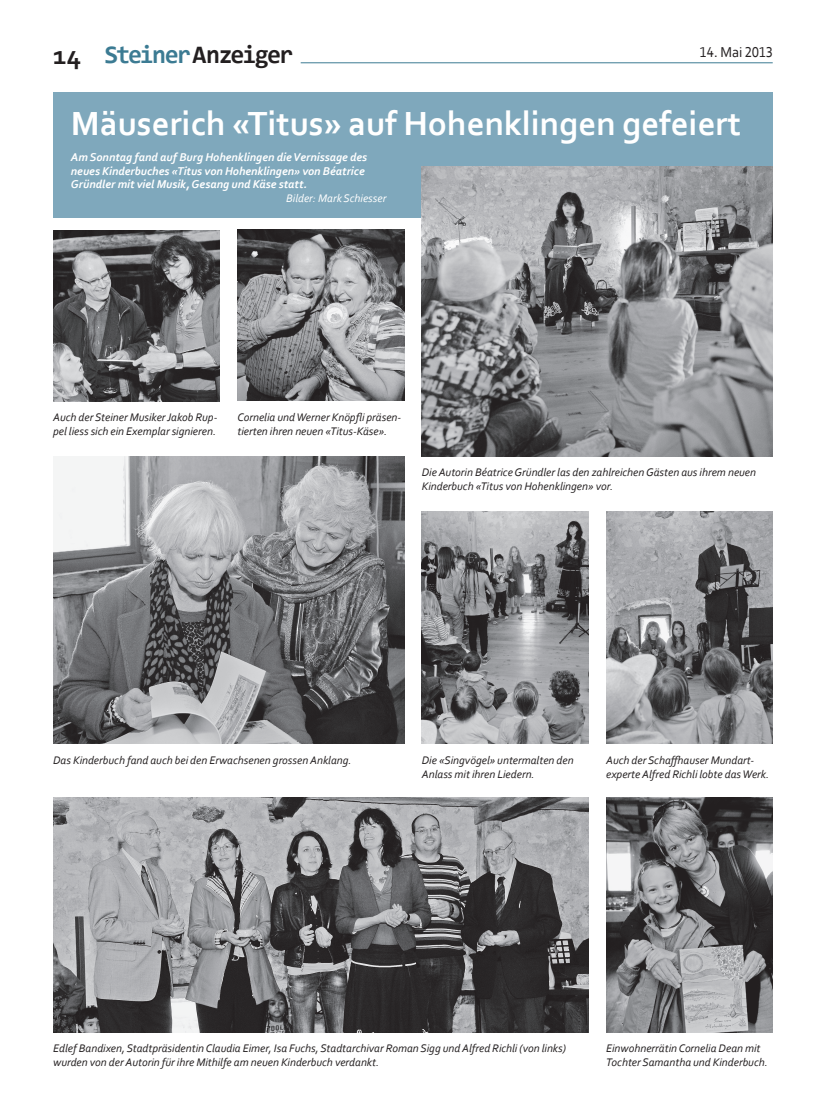
<style>
.page{position:relative;width:833px;height:1117px;background:#fff}
.page>*{position:absolute;margin:0;border:0;box-sizing:border-box;transform-origin:0 0}
.t1{font:700 35px "Corbel";color:#fff}
.t2{font:700 25.38px "Consolas";letter-spacing:-.065em;color:#231f20}
.t3{font:15px "Corbel";color:#231f20;scale:.95 1}
.t4{font:italic 700 11.88px/13.8px "Corbel";color:#fff}
.t5{font:italic 11.5px/13.8px "Corbel";color:#231f20}
.t6{font:italic 11.5px "Corbel";color:#fff}
.s1{font-family:"Corbel";font-size:27.5px}
.s2{color:#3c7b93}
</style>
<div class="page">
<div style="left:53px;top:92px;width:719px;height:125px;background:#7fa8bc"></div>
<img style="left:53px;top:230px;width:167px;height:171px">
<img style="left:606px;top:797px;width:166px;height:235px">
<img style="left:237px;top:229px;width:167px;height:171px">
<img style="left:422px;top:167px;width:350px;height:289px">
<img style="left:53px;top:456px;width:351px;height:287px">
<img style="left:606px;top:511px;width:166px;height:232px">
<img style="left:53px;top:797px;width:535px;height:235px">
<hr style="left:301px;top:62px;width:471px;height:1px;background:#3c7b93">
<img style="left:422px;top:511px;width:166px;height:232px">
<h2 class="t2" style="left:53px;top:39px;width:242px"><span class="s1">14</span> <span class="s2">Steiner</span>Anzeiger</h2>
<h3 class="t3" style="left:700px;top:43px;width:78px">14. Mai 2013</h3>
<h1 class="t1" style="left:71px;top:101px;width:672px">Mäuserich «Titus» auf Hohenklingen gefeiert</h1>
<p class="t4" style="left:71px;top:150px;width:298px">Am Sonntag fand auf Burg Hohenklingen die Vernissage des neues Kinderbuches «Titus von Hohenklingen» von Béatrice<br>Gründler mit viel Musik, Gesang und Käse statt.</p>
<p class="t6" style="left:286px;top:191px;width:102px">Bilder: Mark Schiesser</p>
<p class="t5" style="left:53px;top:410px;width:166px">Auch der Steiner Musiker Jakob Rup&shy;pel liess sich ein Exemplar signieren.</p>
<p class="t5" style="left:237px;top:410px;width:165px">Cornelia und Werner Knöpfli präsen&shy;tierten ihren neuen «Titus-Käse».</p>
<p class="t5" style="left:422px;top:465px;width:336px">Die Autorin Béatrice Gründler las den zahlreichen Gästen aus ihrem neuen<br>Kinderbuch «Titus von Hohenklingen» vor.</p>
<p class="t5" style="left:53px;top:753px;width:300px">Das Kinderbuch fand auch bei den Erwachsenen grossen Anklang.</p>
<p class="t5" style="left:606px;top:753px;width:165px">Auch der Schaffhauser Mundart&shy;experte Alfred Richli lobte das Werk.</p>
<p class="t5" style="left:422px;top:753px;width:153px">Die «Singvögel» untermalten den<br>Anlass mit ihren Liedern.</p>
<p class="t5" style="left:53px;top:1040px;width:514px">Edlef Bandixen, Stadtpräsidentin Claudia Eimer, Isa Fuchs, Stadtarchivar Roman Sigg und Alfred Richli (von links) wurden von der Autorin für ihre Mithilfe am neuen Kinderbuch verdankt.</p>
<p class="t5" style="left:606px;top:1040px;width:163px">Einwohnerrätin Cornelia Dean mit<br>Tochter Samantha und Kinderbuch.</p>
</div>
